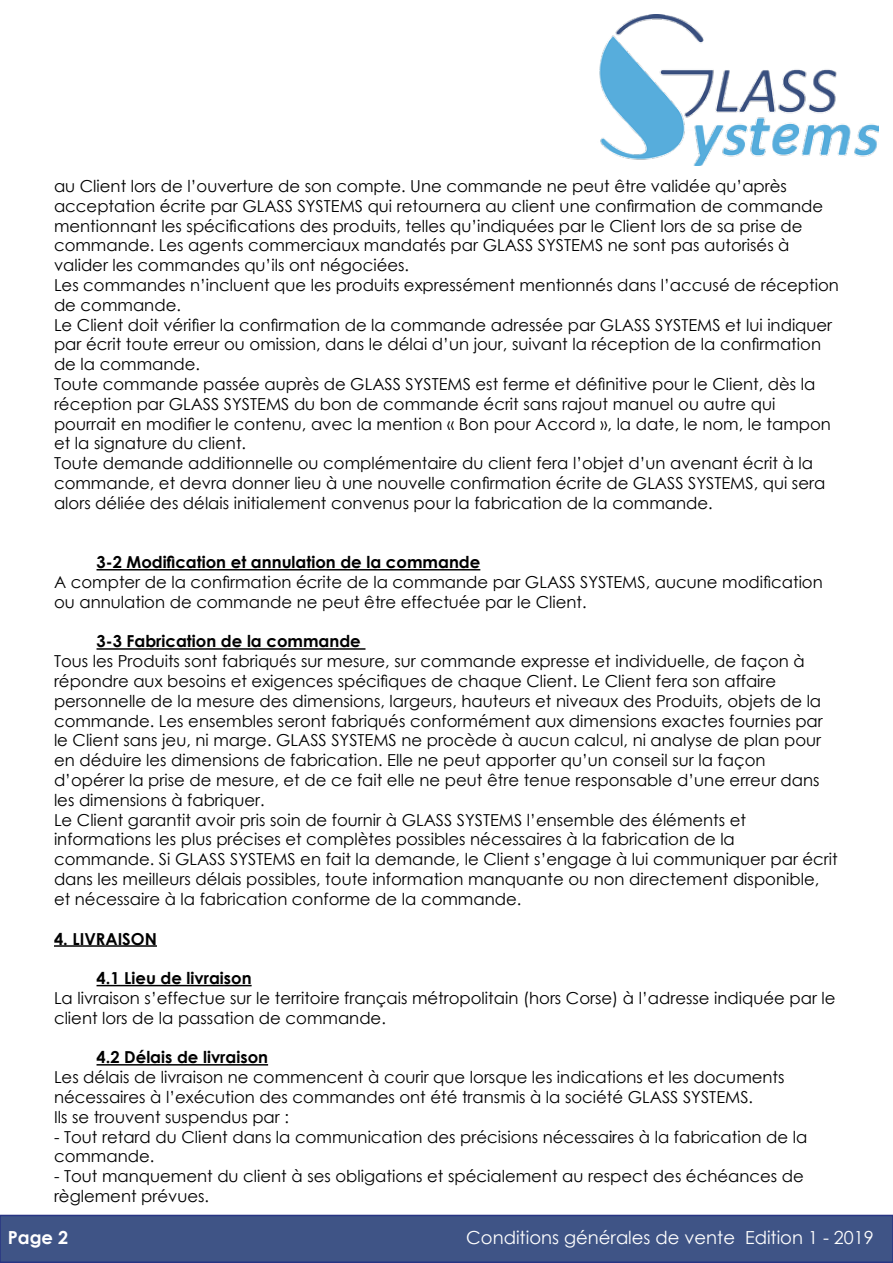
<style>
.page{position:relative;width:893px;height:1263px;background:#fff}
.page>*{position:absolute;margin:0;border:0;box-sizing:border-box;transform-origin:0 0}
.t1{font:18px "Century Gothic";color:#fff}
.t2{font:700 18px "Century Gothic";color:#fff}
.t3{font:16.5px/19.8px "Century Gothic";color:#000}
.t4{font:700 16.5px "Century Gothic";color:#000}
</style>
<div class="page">
<img style="left:599px;top:14px;width:280px;height:152px">
<div style="left:0;top:1215px;width:893px;height:47px;background:#3f5486"></div>
<div style="left:0;top:1215px;width:893px;height:48px;border:2px solid #283583"></div>
<hr style="left:97px;top:569px;width:383px;height:1px;background:#000">
<hr style="left:97px;top:648px;width:268px;height:2px;background:#000">
<hr style="left:54px;top:945px;width:103px;height:2px;background:#000">
<hr style="left:97px;top:985px;width:155px;height:1px;background:#000">
<hr style="left:97px;top:1064px;width:171px;height:1px;background:#000">
<p class="t3" style="left:54px;top:176px;width:786px">au Client lors de l’ouverture de son compte. Une commande ne peut être validée qu’après acceptation écrite par GLASS SYSTEMS qui retournera au client une confirmation de commande mentionnant les spécifications des produits, telles qu’indiquées par le Client lors de sa prise de commande. Les agents commerciaux mandatés par GLASS SYSTEMS ne sont pas autorisés à valider les commandes qu’ils ont négociées.<br>Les commandes n’incluent que les produits expressément mentionnés dans l’accusé de réception de commande.<br>Le Client doit vérifier la confirmation de la commande adressée par GLASS SYSTEMS et lui indiquer par écrit toute erreur ou omission, dans le délai d’un jour, suivant la réception de la confirmation de la commande.<br>Toute commande passée auprès de GLASS SYSTEMS est ferme et définitive pour le Client, dès la réception par GLASS SYSTEMS du bon de commande écrit sans rajout manuel ou autre qui pourrait en modifier le contenu, avec la mention « Bon pour Accord », la date, le nom, le tampon et la signature du client.<br>Toute demande additionnelle ou complémentaire du client fera l’objet d’un avenant écrit à la commande, et devra donner lieu à une nouvelle confirmation écrite de GLASS SYSTEMS, qui sera alors déliée des délais initialement convenus pour la fabrication de la commande.</p>
<p class="t4" style="left:97px;top:550px;width:385px">3-2 Modification et annulation de la commande</p>
<p class="t3" style="left:54px;top:572px;width:770px">A compter de la confirmation écrite de la commande par GLASS SYSTEMS, aucune modification ou annulation de commande ne peut être effectuée par le Client.</p>
<p class="t4" style="left:97px;top:629px;width:266px">3-3 Fabrication de la commande</p>
<p class="t3" style="left:54px;top:651px;width:785px">Tous les Produits sont fabriqués sur mesure, sur commande expresse et individuelle, de façon à répondre aux besoins et exigences spécifiques de chaque Client. Le Client fera son affaire personnelle de la mesure des dimensions, largeurs, hauteurs et niveaux des Produits, objets de la commande. Les ensembles seront fabriqués conformément aux dimensions exactes fournies par le Client sans jeu, ni marge. GLASS SYSTEMS ne procède à aucun calcul, ni analyse de plan pour en déduire les dimensions de fabrication. Elle ne peut apporter qu’un conseil sur la façon d’opérer la prise de mesure, et de ce fait elle ne peut être tenue responsable d’une erreur dans les dimensions à fabriquer.<br>Le Client garantit avoir pris soin de fournir à GLASS SYSTEMS l’ensemble des éléments et informations les plus précises et complètes possibles nécessaires à la fabrication de la commande. Si GLASS SYSTEMS en fait la demande, le Client s’engage à lui communiquer par écrit dans les meilleurs délais possibles, toute information manquante ou non directement disponible, et nécessaire à la fabrication conforme de la commande.</p>
<p class="t4" style="left:54px;top:926px;width:104px">4. LIVRAISON</p>
<p class="t4" style="left:97px;top:965px;width:157px">4.1 Lieu de livraison</p>
<p class="t3" style="left:54px;top:988px;width:783px">La livraison s’effectue sur le territoire français métropolitain (hors Corse) à l’adresse indiquée par le client lors de la passation de commande.</p>
<p class="t4" style="left:97px;top:1045px;width:173px">4.2 Délais de livraison</p>
<p class="t3" style="left:54px;top:1067px;width:732px">Les délais de livraison ne commencent à courir que lorsque les indications et les documents nécessaires à l’exécution des commandes ont été transmis à la société GLASS SYSTEMS.<br>Ils se trouvent suspendus par :</p>
<p class="t3" style="left:54px;top:1126px;width:755px">- Tout retard du Client dans la communication des précisions nécessaires à la fabrication de la commande.</p>
<p class="t3" style="left:54px;top:1166px;width:751px">- Tout manquement du client à ses obligations et spécialement au respect des échéances de règlement prévues.</p>
<p class="t2" style="left:8px;top:1223px;width:62px">Page 2</p>
<p class="t1" style="left:466px;top:1225px;width:409px">Conditions générales de vente Edition 1 - 2019</p>
</div>
